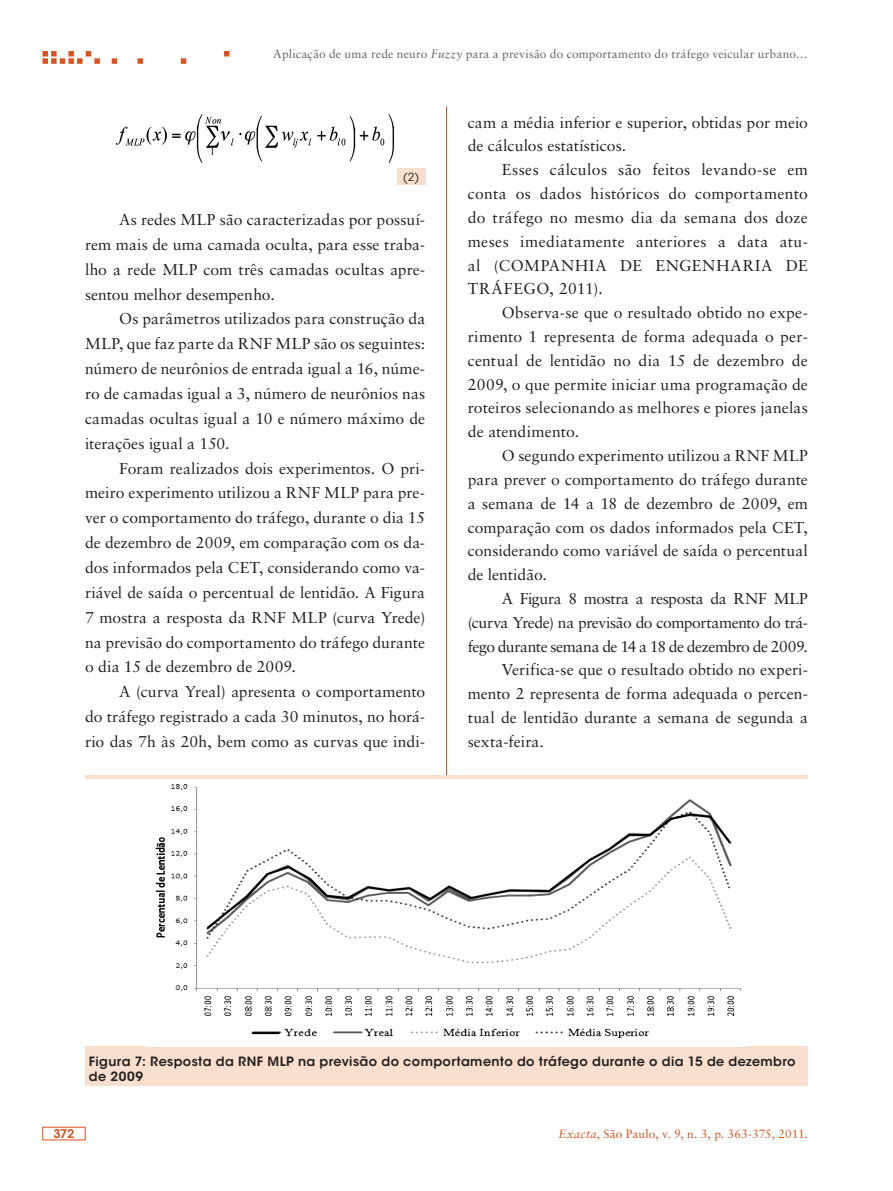
<style>
.page{position:relative;width:893px;height:1191px;background:#fff}
.page>*{position:absolute;margin:0;border:0;box-sizing:border-box;transform-origin:0 0}
.ex_Normal{font:15.75px/23.9px "Sabon LT Std";letter-spacing:.005em;color:#231f20;text-align:justify}
.t1{font:600 12.75px/15.3px "ITC Avant Garde Std";letter-spacing:.03em;color:#231f20}
.t2{font:12px "Sabon LT Std";letter-spacing:.01em;color:#636366}
.t3{font:12px "Sabon LT Std";letter-spacing:-.005em;color:#da511d}
.t4{font:600 12px "ITC Avant Garde Std";color:#da511d}
.t5{font:11.25px "ITC Avant Garde Std";color:#231f20}
.s1{font-style:italic}
</style>
<div class="page">
<hr style="left:446px;top:106px;width:1px;height:978px;background:#da511d">
<svg style="left:43px;top:51px;width:186px;height:13px"></svg>
<img style="left:115px;top:114px;width:280px;height:49px">
<div style="left:397px;top:168px;width:28px;height:17px;background:#fadfce"></div>
<div style="left:85px;top:775px;width:722px;height:310px;background:#fadfce"></div>
<div style="left:85px;top:779px;width:722px;height:267px;background:#fff"></div>
<img style="left:155px;top:784px;width:586px;height:254px">
<p class="t2" style="left:273px;top:46px;width:536px">Aplicação de uma rede neuro <span class="s1">Fuzzy</span> para a previsão do comportamento do tráfego veicular urbano…</p>
<p class="t5" style="left:403px;top:170px;width:18px">(2)</p>
<p class="ex_Normal" style="left:85px;top:207px;width:342px;line-height:24.9px;text-indent:34px">As redes MLP são caracterizadas por possuí&shy;rem mais de uma camada oculta, para esse traba&shy;lho a rede MLP com três camadas ocultas apre&shy;sentou melhor desempenho.</p>
<p class="ex_Normal" style="left:85px;top:306px;width:342px;line-height:24.9px;text-indent:34px">Os parâmetros utilizados para construção da MLP, que faz parte da RNF MLP são os seguintes: número de neurônios de entrada igual a 16, núme&shy;ro de camadas igual a 3, número de neurônios nas camadas ocultas igual a 10 e número máximo de iterações igual a 150.</p>
<p class="ex_Normal" style="left:85px;top:455px;width:342px;line-height:24.9px;text-indent:34px">Foram realizados dois experimentos. O pri&shy;meiro experimento utilizou a RNF MLP para pre&shy;ver o comportamento do tráfego, durante o dia 15 de dezembro de 2009, em comparação com os da&shy;dos informados pela CET, considerando como va&shy;riável de saída o percentual de lentidão. A Figura 7 mostra a resposta da RNF MLP (curva Yrede) na previsão do comportamento do tráfego durante o dia 15 de dezembro de 2009.</p>
<p class="ex_Normal" style="left:85px;top:679px;width:342px;line-height:24.9px;text-indent:34px">A (curva Yreal) apresenta o comportamento do tráfego registrado a cada 30 minutos, no horá&shy;rio das 7h às 20h, bem como as curvas que indi-</p>
<p class="ex_Normal" style="left:468px;top:110px;width:342px">cam a média inferior e superior, obtidas por meio de cálculos estatísticos.</p>
<p class="ex_Normal" style="left:468px;top:158px;width:342px;text-indent:34px">Esses cálculos são feitos levando-se em conta os dados históricos do comportamento do tráfego no mesmo dia da semana dos doze meses imediatamente anteriores a data atu&shy;al (COMPANHIA DE ENGENHARIA DE TRÁFEGO, 2011).</p>
<p class="ex_Normal" style="left:468px;top:300px;width:342px;text-indent:34px">Observa-se que o resultado obtido no expe&shy;rimento 1 representa de forma adequada o per&shy;centual de lentidão no dia 15 de dezembro de 2009, o que permite iniciar uma programação de roteiros selecionando as melhores e piores janelas de atendimento.</p>
<p class="ex_Normal" style="left:468px;top:443px;width:342px;text-indent:34px">O segundo experimento utilizou a RNF MLP para prever o comportamento do tráfego durante a semana de 14 a 18 de dezembro de 2009, em comparação com os dados informados pela CET, considerando como variável de saída o percentual de lentidão.</p>
<p class="ex_Normal" style="left:468px;top:586px;width:342px;text-indent:34px">A Figura 8 mostra a resposta da RNF MLP (curva Yrede) na previsão do comportamento do trá&shy;fego durante semana de 14 a 18 de dezembro de 2009.</p>
<p class="ex_Normal" style="left:468px;top:658px;width:342px;text-indent:34px">Verifica-se que o resultado obtido no experi&shy;mento 2 representa de forma adequada o percen&shy;tual de lentidão durante a semana de segunda a sexta-feira.</p>
<p class="t1" style="left:89px;top:1053px;width:708px">Figura 7: Resposta da RNF MLP na previsão do comportamento do tráfego durante o dia 15 de dezembro de 2009</p>
<p class="t4" style="left:53px;top:1126px;width:23px">372</p>
<p class="t3" style="left:559px;top:1126px;width:251px"><span class="s1">Exacta</span>, São Paulo, v. 9, n. 3, p. 363-375, 2011.</p>
</div>
